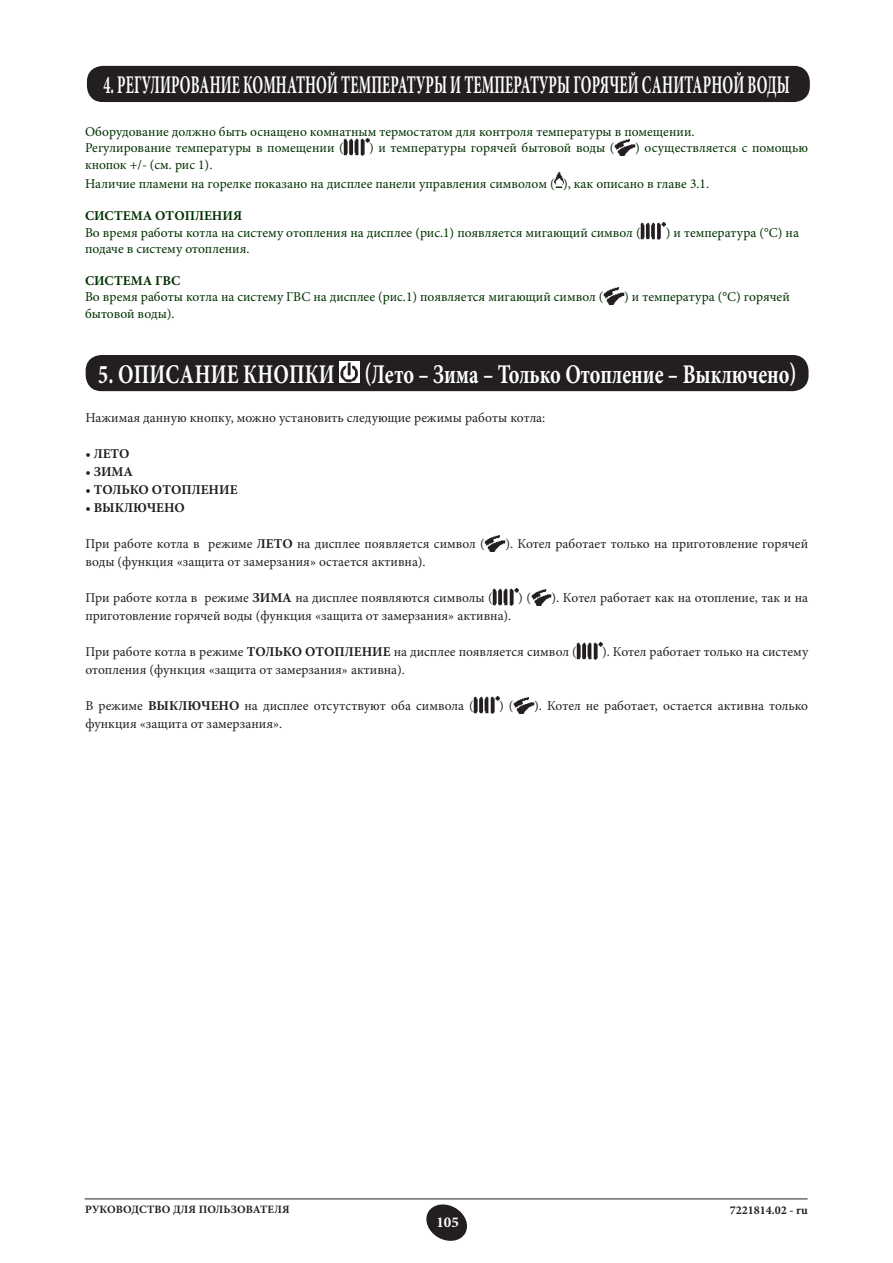
<style>
.page{position:relative;width:893px;height:1263px;background:#fff}
.page>*{position:absolute;margin:0;border:0;box-sizing:border-box;transform-origin:0 0}
.t1{font:700 27px "Minion Pro";color:#fff;scale:.75 1}
.t2{font:700 25.5px "Minion Pro";letter-spacing:.01em;color:#fff;scale:.55 1}
.t3{font:700 15px "Minion Pro";color:#fff}
.t4{font:13.5px "Minion Pro";color:#231f20}
.t5{font:13.5px/16.4px "Minion Pro";color:#003100}
.t6{font:700 13.5px "Minion Pro";color:#231f20}
.t7{font:700 13.5px "Minion Pro";color:#003100}
.t8{font:700 12px "Minion Pro";color:#231f20}
.t9{font:700 11.25px "Minion Pro";letter-spacing:.01em;color:#231f20}
.s1{font-weight:700}
</style>
<div class="page">
<svg style="left:426px;top:1204px;width:41px;height:37px"></svg>
<hr style="left:85px;top:1198px;width:723px;height:1px;background:#231f20">
<div style="left:88px;top:67px;width:721px;height:34px;background:#231f20;border-radius:15px"></div>
<div style="left:87px;top:66px;width:723px;height:36px;border:2px solid #231f20;border-radius:15px"></div>
<img style="left:485px;top:535px;width:20px;height:16px">
<img style="left:493px;top:589px;width:25px;height:16px">
<img style="left:531px;top:589px;width:21px;height:16px">
<img style="left:577px;top:643px;width:25px;height:16px">
<img style="left:474px;top:697px;width:25px;height:16px">
<img style="left:514px;top:697px;width:20px;height:16px">
<div style="left:86px;top:356px;width:722px;height:34px;background:#231f20;border-radius:15px"></div>
<div style="left:86px;top:355px;width:722px;height:36px;border:2px solid #231f20;border-radius:15px"></div>
<img style="left:339px;top:361px;width:21px;height:22px">
<img style="left:344px;top:139px;width:25px;height:17px">
<img style="left:615px;top:139px;width:20px;height:16px">
<img style="left:555px;top:171px;width:8px;height:17px">
<img style="left:641px;top:223px;width:25px;height:17px">
<img style="left:604px;top:288px;width:20px;height:16px">
<h2 class="t2" style="left:103px;top:67px;width:1249px">4. РЕГУЛИРОВАНИЕ КОМНАТНОЙ ТЕМПЕРАТУРЫ И ТЕМПЕРАТУРЫ ГОРЯЧЕЙ САНИТАРНОЙ ВОДЫ</h2>
<p class="t5" style="left:85px;top:124px;width:611px">Оборудование должно быть оснащено комнатным термостатом для контроля температуры в помещении.<br>Регулирование температуры в помещении (</p>
<p class="t5" style="left:369px;top:140px;width:247px">) и температуры горячей бытовой воды (</p>
<p class="t5" style="left:635px;top:140px;width:174px">) осуществляется с помощью</p>
<p class="t5" style="left:85px;top:155px;width:626px;line-height:19px">кнопок +/- (см. рис 1).<br>Наличие пламени на горелке показано на дисплее панели управления символом ( ), как описано в главе 3.1.</p>
<p class="t7" style="left:85px;top:206px;width:159px">СИСТЕМА ОТОПЛЕНИЯ</p>
<p class="t5" style="left:85px;top:224px;width:557px">Во время работы котла на систему отопления на дисплее (рис.1) появляется мигающий символ (</p>
<p class="t5" style="left:666px;top:224px;width:135px">) и температура (°С) на</p>
<p class="t5" style="left:85px;top:240px;width:166px">подаче в систему отопления.</p>
<p class="t7" style="left:85px;top:271px;width:97px">СИСТЕМА ГВС</p>
<p class="t5" style="left:85px;top:289px;width:520px">Во время работы котла на систему ГВС на дисплее (рис.1) появляется мигающий символ (</p>
<p class="t5" style="left:624px;top:289px;width:167px">) и температура (°С) горячей</p>
<p class="t5" style="left:85px;top:305px;width:91px">бытовой воды).</p>
<h1 class="t1" style="left:98px;top:355px;width:933px">5. ОПИСАНИЕ КНОПКИ (Лето – Зима – Только Отопление – Выключено)</h1>
<p class="t4" style="left:85px;top:409px;width:461px">Нажимая данную кнопку, можно установить следующие режимы работы котла:</p>
<p class="t6" style="left:85px;top:444px;width:46px">• ЛЕТО</p>
<p class="t6" style="left:85px;top:462px;width:49px">• ЗИМА</p>
<p class="t6" style="left:85px;top:480px;width:154px">• ТОЛЬКО ОТОПЛЕНИЕ</p>
<p class="t6" style="left:85px;top:498px;width:101px">• ВЫКЛЮЧЕНО</p>
<p class="t4" style="left:85px;top:535px;width:401px">При работе котла в режиме <span class="s1">ЛЕТО</span> на дисплее появляется символ (</p>
<p class="t4" style="left:505px;top:535px;width:304px">). Котел работает только на приготовление горячей</p>
<p class="t4" style="left:85px;top:553px;width:342px">воды (функция «защита от замерзания» остается активна).</p>
<p class="t4" style="left:85px;top:589px;width:409px">При работе котла в режиме <span class="s1">ЗИМА</span> на дисплее появляются символы (</p>
<p class="t4" style="left:518px;top:589px;width:14px">) (</p>
<p class="t4" style="left:552px;top:589px;width:258px">). Котел работает как на отопление, так и на</p>
<p class="t4" style="left:85px;top:607px;width:427px">приготовление горячей воды (функция «защита от замерзания» активна).</p>
<p class="t4" style="left:85px;top:643px;width:493px">При работе котла в режиме <span class="s1">ТОЛЬКО ОТОПЛЕНИЕ</span> на дисплее появляется символ (</p>
<p class="t4" style="left:602px;top:643px;width:208px">). Котел работает только на систему</p>
<p class="t4" style="left:85px;top:661px;width:321px">отопления (функция «защита от замерзания» активна).</p>
<p class="t4" style="left:85px;top:697px;width:390px">В режиме <span class="s1">ВЫКЛЮЧЕНО</span> на дисплее отсутствуют оба символа (</p>
<p class="t4" style="left:499px;top:697px;width:16px">) (</p>
<p class="t4" style="left:534px;top:697px;width:275px">). Котел не работает, остается активна только</p>
<p class="t4" style="left:85px;top:715px;width:198px">функция «защита от замерзания».</p>
<p class="t9" style="left:85px;top:1201px;width:206px">РУКОВОДСТВО ДЛЯ ПОЛЬЗОВАТЕЛЯ</p>
<p class="t8" style="left:730px;top:1201px;width:80px">7221814.02 - ru</p>
<p class="t3" style="left:436px;top:1211px;width:24px">105</p>
</div>
